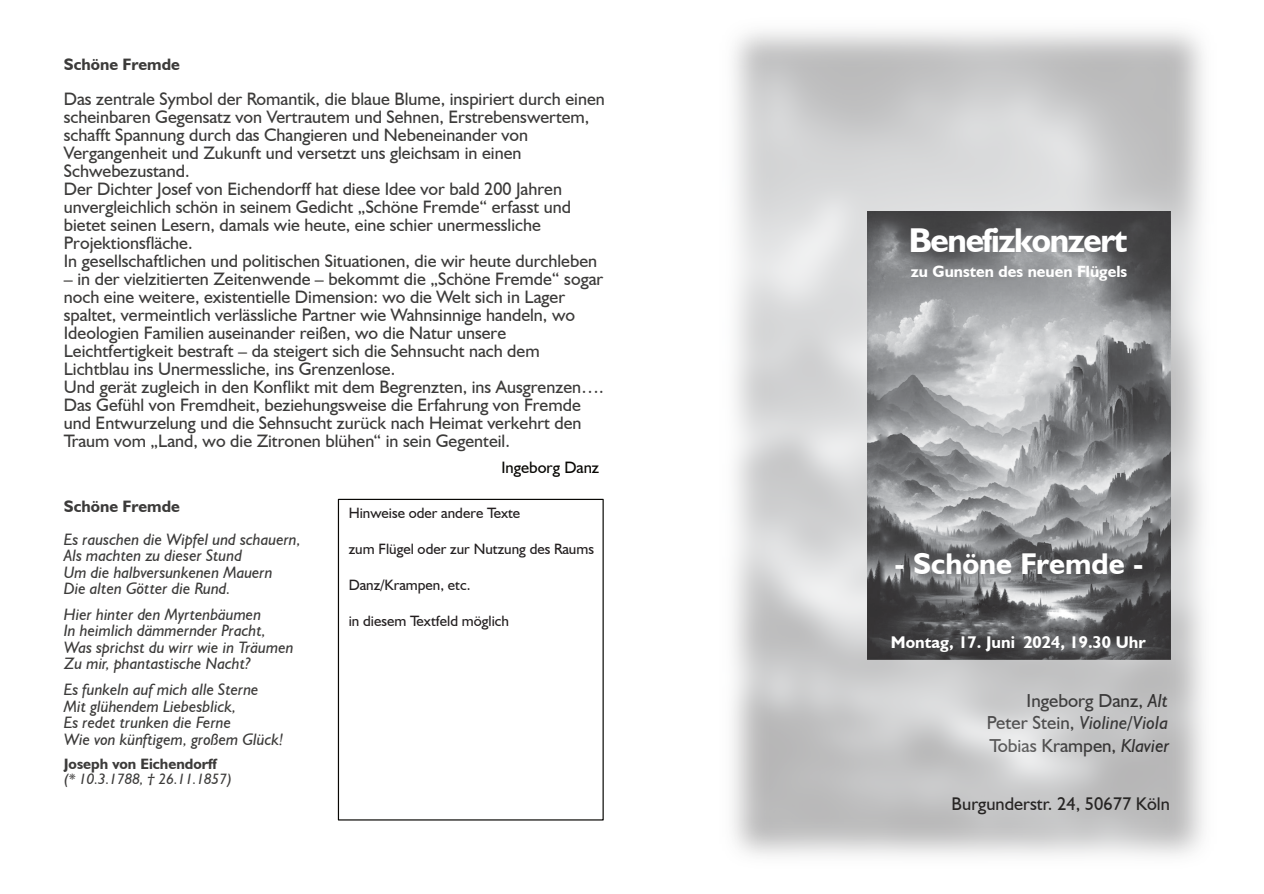
<style>
.page{position:relative;width:1264px;height:894px;background:#fff}
.page>*{position:absolute;margin:0;border:0;box-sizing:border-box;transform-origin:0 0}
.t1{font:700 34.5px "Humanist 521 BT";letter-spacing:-.04em;color:#fff}
.t2{font:700 30px "Humanist 521 BT";color:#fff}
.t3{font:18.75px/22.4px "Humanist 521 BT";color:#272524;text-align:justify}
.t4{font:18.3px "Humanist 521 BT";color:#272524}
.t5{font:18px/18px "Humanist 521 BT";color:#3c3b3a}
.t6{font:700 16.95px "Humanist 521 BT";color:#fff}
.t7{font:italic 16.5px/16.5px "Humanist 521 BT";color:#3c3b3a}
.t8{font:700 16.5px "Humanist 521 BT";color:#3c3b3a}
.t9{font:16.5px "Humanist 521 BT";color:#080704}
.t10{font:700 16.35px "Humanist 521 BT";color:#fff}
.t11{font:15px "Humanist 521 BT";color:#231f20}
.t12{font:italic 15px "Humanist 521 BT";color:#3c3b3a}
.t13{font:700 15px "Humanist 521 BT";color:#3c3b3a}
.s1{font-style:italic}
</style>
<div class="page">
<div style="left:338px;top:498px;width:265px;height:322px;border:1px solid #080704"></div>
<img style="left:732px;top:31px;width:472px;height:825px">
<img style="left:867px;top:211px;width:302px;height:447px">
<p class="t8" style="left:64px;top:58px;width:117px">Schöne Fremde</p>
<p class="t5" style="left:64px;top:91px;width:542px">Das zentrale Symbol der Romantik, die blaue Blume, inspiriert durch einen scheinbaren Gegensatz von Vertrautem und Sehnen, Erstrebenswertem, schafft Spannung durch das Changieren und Nebeneinander von Vergangenheit und Zukunft und versetzt uns gleichsam in einen Schwebezustand.<br>Der Dichter Josef von Eichendorff hat diese Idee vor bald 200 Jahren unvergleichlich schön in seinem Gedicht „Schöne Fremde“ erfasst und bietet seinen Lesern, damals wie heute, eine schier unermessliche Projektionsfläche.<br>In gesellschaftlichen und politischen Situationen, die wir heute durchleben</p>
<p class="t5" style="left:64px;top:271px;width:541px">– in der vielzitierten Zeitenwende – bekommt die „Schöne Fremde“ sogar noch eine weitere, existentielle Dimension: wo die Welt sich in Lager spaltet, vermeintlich verlässliche Partner wie Wahnsinnige handeln, wo Ideologien Familien auseinander reißen, wo die Natur unsere Leichtfertigkeit bestraft – da steigert sich die Sehnsucht nach dem Lichtblau ins Unermessliche, ins Grenzenlose.<br>Und gerät zugleich in den Konflikt mit dem Begrenzten, ins Ausgrenzen….<br>Das Gefühl von Fremdheit, beziehungsweise die Erfahrung von Fremde und Entwurzelung und die Sehnsucht zurück nach Heimat verkehrt den Traum vom „Land, wo die Zitronen blühen“ in sein Gegenteil.</p>
<p class="t8" style="left:64px;top:499px;width:117px">Schöne Fremde</p>
<p class="t7" style="left:64px;top:532px;width:238px">Es rauschen die Wipfel und schauern,<br>Als machten zu dieser Stund<br>Um die halbversunkenen Mauern<br>Die alten Götter die Rund.</p>
<p class="t7" style="left:64px;top:607px;width:231px">Hier hinter den Myrtenbäumen<br>In heimlich dämmernder Pracht,<br>Was sprichst du wirr wie in Träumen<br>Zu mir, phantastische Nacht?</p>
<p class="t7" style="left:64px;top:682px;width:221px">Es funkeln auf mich alle Sterne<br>Mit glühendem Liebesblick,<br>Es redet trunken die Ferne<br>Wie von künftigem, großem Glück!</p>
<p class="t13" style="left:64px;top:756px;width:154px">Joseph von Eichendorff</p>
<p class="t12" style="left:64px;top:771px;width:170px">(* 10.3.1788, † 26.11.1857)</p>
<p class="t9" style="left:501px;top:460px;width:99px">Ingeborg Danz</p>
<p class="t11" style="left:348px;top:506px;width:173px">Hinweise oder andere Texte</p>
<p class="t11" style="left:348px;top:542px;width:247px">zum Flügel oder zur Nutzung des Raums</p>
<p class="t11" style="left:348px;top:578px;width:123px">Danz/Krampen, etc.</p>
<p class="t11" style="left:348px;top:614px;width:162px">in diesem Textfeld möglich</p>
<h1 class="t1" style="left:908px;top:226px;width:220px">Benefizkonzert</h1>
<p class="t10" style="left:910px;top:264px;width:218px">zu Gunsten des neuen Flügels</p>
<h2 class="t2" style="left:894px;top:551px;width:250px">- Schöne Fremde -</h2>
<p class="t6" style="left:890px;top:635px;width:256px">Montag, 17. Juni 2024, 19.30 Uhr</p>
<p class="t3" style="left:986px;top:690px;width:184px;text-indent:40px">Ingeborg Danz, <span class="s1">Alt </span>Peter Stein, <span class="s1">Violine/Viola </span>Tobias Krampen, <span class="s1">Klavier</span></p>
<p class="t4" style="left:951px;top:795px;width:220px">Burgunderstr. 24, 50677 Köln</p>
</div>
